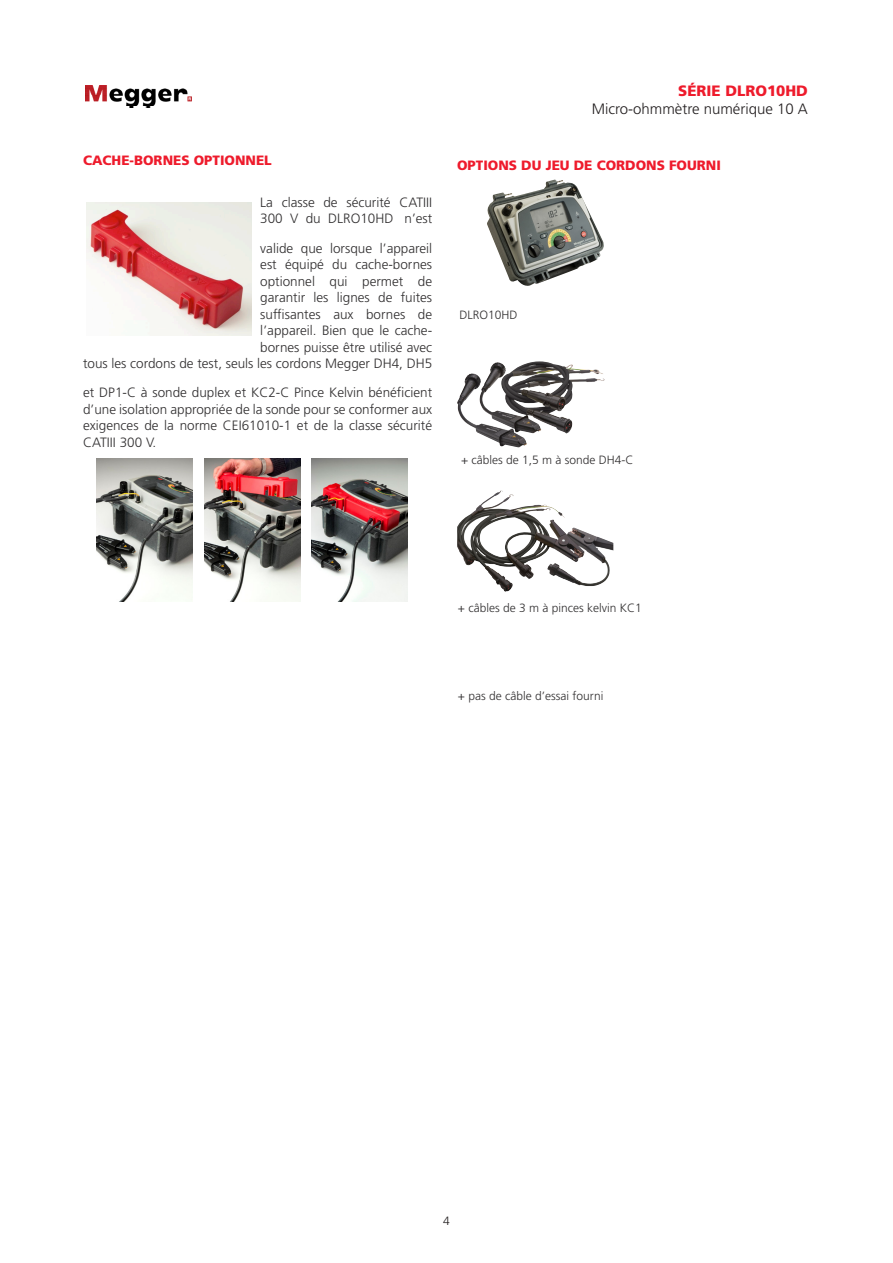
<style>
.page{position:relative;width:893px;height:1263px;background:#fff}
.page>*{position:absolute;margin:0;border:0;box-sizing:border-box;transform-origin:0 0}
.t1{font:300 15px "Frutiger LT Pro";color:#231f20}
.t2{font:900 15px "Frutiger LT Pro";color:#ee1b2c}
.Body{font:300 13.5px/16.5px "Frutiger LT Pro";color:#312f30}
.t3{font:900 13.5px "Frutiger LT Pro";color:#ee1b2c}
.Body-2{font:300 12px "Frutiger LT Pro";color:#312f30}
.t4{font:300 12px "Frutiger LT Pro";color:#231f20}
</style>
<div class="page">
<img style="left:85px;top:85px;width:106px;height:23px">
<img style="left:86px;top:203px;width:165px;height:132px">
<img style="left:311px;top:458px;width:96px;height:143px">
<img style="left:205px;top:458px;width:96px;height:143px">
<img style="left:97px;top:458px;width:95px;height:143px">
<img style="left:479px;top:362px;width:94px;height:71px">
<img style="left:457px;top:491px;width:125px;height:101px">
<img style="left:487px;top:179px;width:117px;height:107px">
<h5 class="t3" style="left:83px;top:152px;width:190px">CACHE-BORNES OPTIONNEL</h5>
<p class="Body" style="left:260px;top:194px;width:173px">La classe de sécurité CATIII<br>300 V du DLRO10HD n’est</p>
<p class="Body" style="left:83px;top:240px;width:351px;text-align:right">valide que lorsque l’appareil<br>est équipé du cache-bornes<br>optionnel qui permet de<br>garantir les lignes de fuites<br>suffisantes aux bornes de<br>l’appareil. Bien que le cache-<br>bornes puisse être utilisé avec<br>tous les cordons de test, seuls les cordons Megger DH4, DH5</p>
<p class="Body" style="left:83px;top:385px;width:351px;text-align:justify">et DP1-C à sonde duplex et KC2-C Pince Kelvin bénéficient d’une isolation appropriée de la sonde pour se conformer aux exigences de la norme CEI61010-1 et de la classe sécurité CATIII 300 V.</p>
<p class="t2" style="left:678px;top:82px;width:131px">SÉRIE DLRO10HD</p>
<p class="t1" style="left:592px;top:100px;width:218px">Micro-ohmmètre numérique 10 A</p>
<h5 class="t3" style="left:457px;top:157px;width:265px">OPTIONS DU JEU DE CORDONS FOURNI</h5>
<p class="Body-2" style="left:459px;top:308px;width:60px">DLRO10HD</p>
<p class="Body-2" style="left:461px;top:453px;width:174px">+ câbles de 1,5 m à sonde DH4-C</p>
<p class="Body-2" style="left:458px;top:601px;width:185px">+ câbles de 3 m à pinces kelvin KC1</p>
<p class="Body-2" style="left:458px;top:689px;width:147px">+ pas de câble d’essai fourni</p>
<p class="t4" style="left:443px;top:1214px;width:8px">4</p>
</div>
